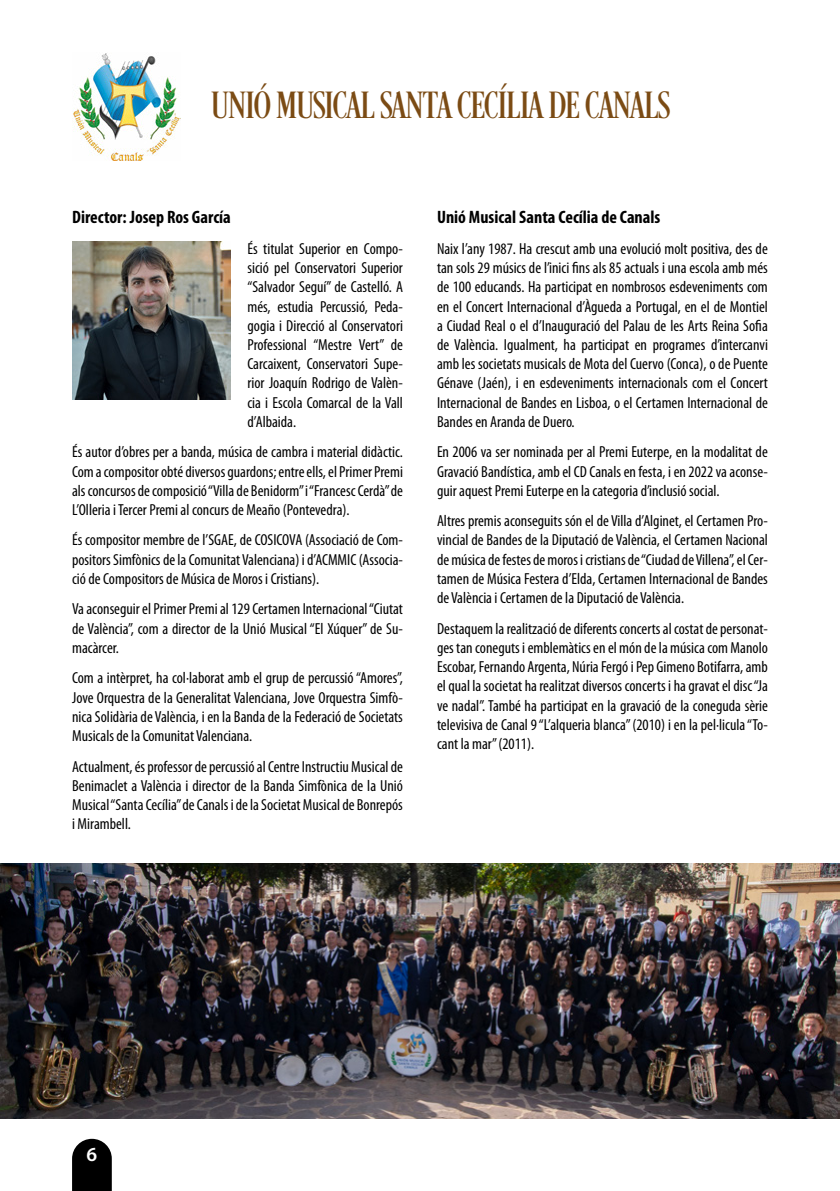
<style>
.page{position:relative;width:840px;height:1191px;background:#fff}
.page>*{position:absolute;margin:0;border:0;box-sizing:border-box;transform-origin:0 0}
.t1{font:39px "Desire Pro";color:#7b4b14}
.t2{font:600 20px "Myriad Pro";color:#fff}
.t3{font:700 condensed 18px "Myriad Pro";color:#000}
.t4{font:condensed 16px/19.2px "Myriad Pro";color:#000;text-align:justify}
</style>
<div class="page">
<svg style="left:72px;top:1138px;width:40px;height:53px;background:#1a1a1a"></svg>
<img style="left:0;top:863px;width:839px;height:256px">
<img style="left:72px;top:242px;width:158px;height:158px">
<img style="left:72px;top:53px;width:108px;height:108px">
<h1 class="t1" style="left:211px;top:82px;width:459px">UNIÓ MUSICAL SANTA CECÍLIA DE CANALS</h1>
<p class="t3" style="left:72px;top:206px;width:160px">Director: Josep Ros García</p>
<p class="t4" style="left:247px;top:239px;width:157px">És titulat Superior en Compo&shy;sició pel Conservatori Superior “Salvador Seguí” de Castelló. A més, estudia Percussió, Peda&shy;gogia i Direcció al Conservatori Professional “Mestre Vert” de Carcaixent, Conservatori Supe&shy;rior Joaquín Rodrigo de Valèn&shy;cia i Escola Comarcal de la Vall d’Albaida.</p>
<p class="t4" style="left:72px;top:442px;width:332px">És autor d’obres per a banda, música de cambra i material didàctic.<br>Com a compositor obté diversos guardons; entre ells, el Primer Premi als concursos de composició “Villa de Benidorm” i “Francesc Cerdà” de L’Olleria i Tercer Premi al concurs de Meaño (Pontevedra).</p>
<p class="t4" style="left:72px;top:530px;width:332px">És compositor membre de l’SGAE, de COSICOVA (Associació de Com&shy;positors Simfònics de la Comunitat Valenciana) i d’ACMMIC (Associa&shy;ció de Compositors de Música de Moros i Cristians).</p>
<p class="t4" style="left:72px;top:599px;width:332px">Va aconseguir el Primer Premi al 129 Certamen Internacional “Ciutat de València”, com a director de la Unió Musical “El Xúquer” de Su&shy;macàrcer.</p>
<p class="t4" style="left:72px;top:668px;width:332px">Com a intèrpret, ha col·laborat amb el grup de percussió “Amores”, Jove Orquestra de la Generalitat Valenciana, Jove Orquestra Simfò&shy;nica Solidària de València, i en la Banda de la Federació de Societats Musicals de la Comunitat Valenciana.</p>
<p class="t4" style="left:72px;top:756px;width:332px">Actualment, és professor de percussió al Centre Instructiu Musical de Benimaclet a València i director de la Banda Simfònica de la Unió Musical “Santa Cecília” de Canals i de la Societat Musical de Bonrepós i Mirambell.</p>
<p class="t3" style="left:437px;top:206px;width:225px">Unió Musical Santa Cecília de Canals</p>
<p class="t4" style="left:437px;top:239px;width:332px">Naix l’any 1987. Ha crescut amb una evolució molt positiva, des de tan sols 29 músics de l’inici fins als 85 actuals i una escola amb més de 100 educands. Ha participat en nombrosos esdeveniments com en el Concert Internacional d’Àgueda a Portugal, en el de Montiel a Ciudad Real o el d’Inauguració del Palau de les Arts Reina Sofia de València. Igualment, ha participat en programes d’intercanvi amb les societats musicals de Mota del Cuervo (Conca), o de Puente Génave (Jaén), i en esdeveniments internacionals com el Concert Internacional de Bandes en Lisboa, o el Certamen Internacional de Bandes en Aranda de Duero.</p>
<p class="t4" style="left:437px;top:442px;width:332px">En 2006 va ser nominada per al Premi Euterpe, en la modalitat de Gravació Bandística, amb el CD Canals en festa, i en 2022 va aconse&shy;guir aquest Premi Euterpe en la categoria d’inclusió social.</p>
<p class="t4" style="left:437px;top:511px;width:332px">Altres premis aconseguits són el de Villa d’Alginet, el Certamen Pro&shy;vincial de Bandes de la Diputació de València, el Certamen Nacional de música de festes de moros i cristians de “Ciudad de Villena”, el Cer&shy;tamen de Música Festera d’Elda, Certamen Internacional de Bandes de València i Certamen de la Diputació de València.</p>
<p class="t4" style="left:437px;top:618px;width:332px">Destaquem la realització de diferents concerts al costat de personat&shy;ges tan coneguts i emblemàtics en el món de la música com Manolo Escobar, Fernando Argenta, Núria Fergó i Pep Gimeno Botifarra, amb el qual la societat ha realitzat diversos concerts i ha gravat el disc “Ja ve nadal”. També ha participat en la gravació de la coneguda sèrie televisiva de Canal 9 “L’alqueria blanca” (2010) i en la pel·licula “To&shy;cant la mar” (2011).</p>
<p class="t2" style="left:86px;top:1141px;width:12px">6</p>
</div>
